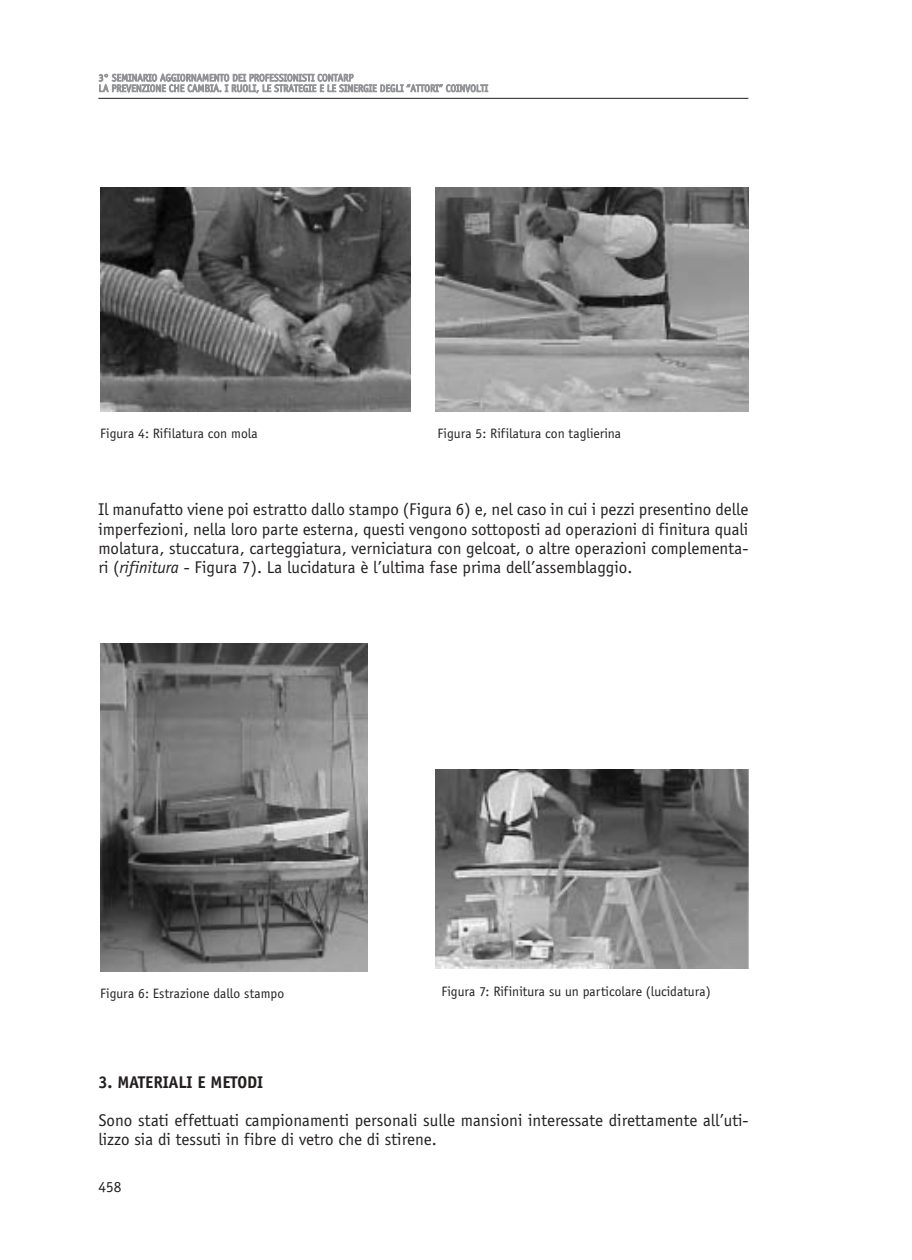
<style>
.page{position:relative;width:912px;height:1260px;background:#fff}
.page>*{position:absolute;margin:0;border:0;box-sizing:border-box;transform-origin:0 0}
.t1{font:17.5px/19.2px "Officina Sans";color:#231f1f;text-align:justify}
.t2{font:700 17.5px "Officina Sans";color:#231f1f}
.t3{font:15.75px "Officina Sans";color:#231f1f}
.t4{font:14px "Officina Sans";color:#231f1f}
.t5{font:10.5px/10.5px "Officina Sans";color:#939497}
.s1{font-style:italic}
</style>
<div class="page">
<hr style="left:98px;top:98px;width:650px;height:1px;background:#231f1f">
<img style="left:100px;top:188px;width:311px;height:223px">
<img style="left:436px;top:188px;width:312px;height:223px">
<img style="left:100px;top:644px;width:267px;height:327px">
<img style="left:436px;top:769px;width:312px;height:200px">
<p class="t5" style="left:98px;top:73px;width:391px">3° SEMINARIO AGGIORNAMENTO DEI PROFESSIONISTI CONTARP<br>LA PREVENZIONE CHE CAMBIA. I RUOLI, LE STRATEGIE E LE SINERGIE DEGLI “ATTORI” COINVOLTI</p>
<p class="t4" style="left:100px;top:428px;width:159px">Figura 4: Rifilatura con mola</p>
<p class="t4" style="left:437px;top:428px;width:185px">Figura 5: Rifilatura con taglierina</p>
<p class="t1" style="left:98px;top:501px;width:651px">Il manufatto viene poi estratto dallo stampo (Figura 6) e, nel caso in cui i pezzi presentino delle imperfezioni, nella loro parte esterna, questi vengono sottoposti ad operazioni di finitura quali molatura, stuccatura, carteggiatura, verniciatura con gelcoat, o altre operazioni complementa&shy;ri (<span class="s1">rifinitura</span> - Figura 7). La lucidatura è l’ultima fase prima dell’assemblaggio.</p>
<p class="t4" style="left:100px;top:988px;width:186px">Figura 6: Estrazione dallo stampo</p>
<p class="t4" style="left:441px;top:986px;width:271px">Figura 7: Rifinitura su un particolare (lucidatura)</p>
<p class="t2" style="left:98px;top:1075px;width:166px">3. MATERIALI E METODI</p>
<p class="t1" style="left:98px;top:1112px;width:651px">Sono stati effettuati campionamenti personali sulle mansioni interessate direttamente all’uti&shy;lizzo sia di tessuti in fibre di vetro che di stirene.</p>
<p class="t3" style="left:98px;top:1180px;width:24px">458</p>
</div>
